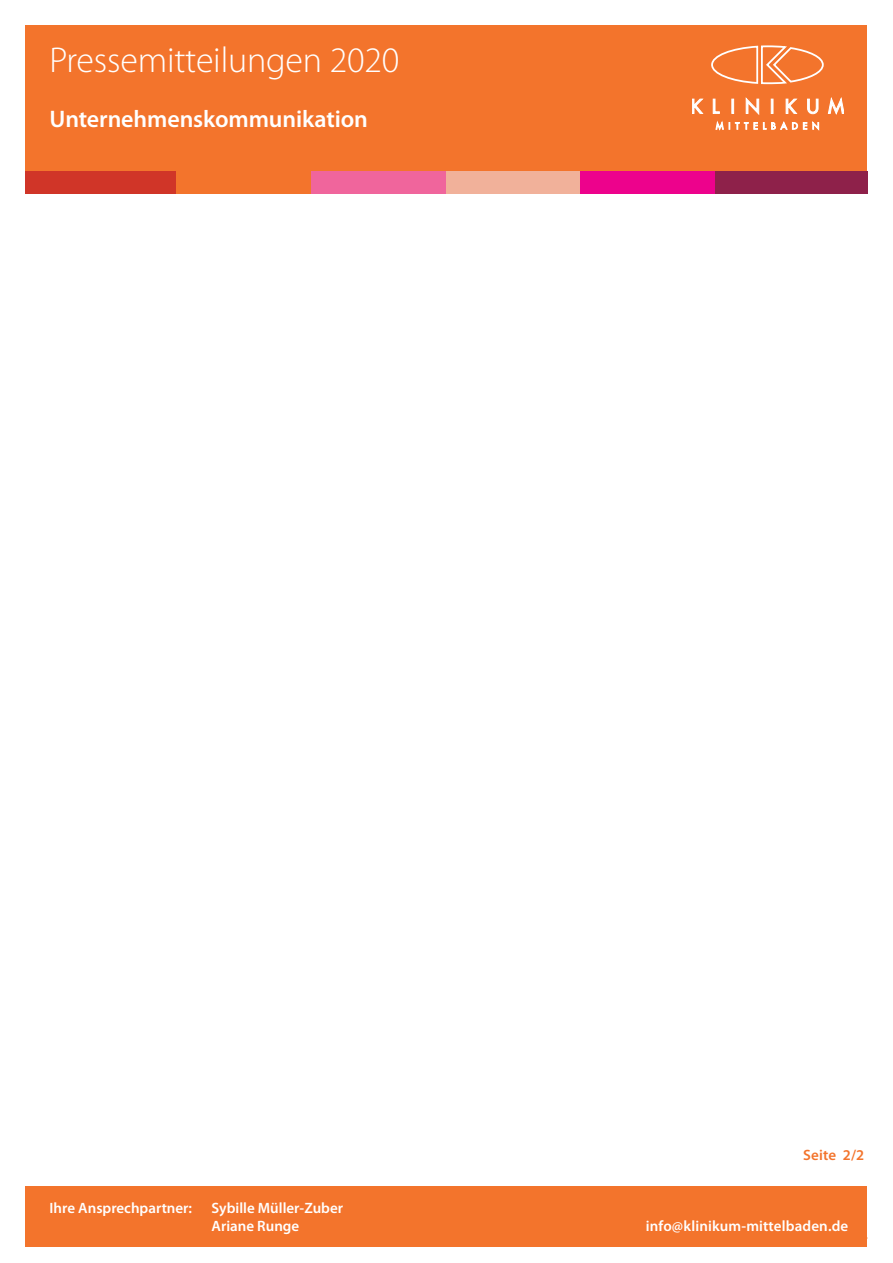
<style>
.page{position:relative;width:893px;height:1263px;background:#fff}
.page>*{position:absolute;margin:0;border:0;box-sizing:border-box;transform-origin:0 0}
.t1{font:300 36px "Myriad Pro";letter-spacing:-.005em;color:#fff}
.t2{font:600 24px "Myriad Pro";letter-spacing:-.005em;color:#fff}
.t3{font:600 15px/18px "Myriad Pro";color:#fff}
.t4{font:600 15px "Myriad Pro";letter-spacing:.01em;color:#f3742c}
</style>
<div class="page">
<div style="left:26px;top:26px;width:841px;height:156px;background:#f3742c"></div>
<div style="left:26px;top:171px;width:150px;height:22px;background:#d03528"></div>
<div style="left:176px;top:171px;width:135px;height:22px;background:#f3742c"></div>
<div style="left:311px;top:171px;width:135px;height:22px;background:#f0659c"></div>
<div style="left:446px;top:171px;width:134px;height:22px;background:#f1b19a"></div>
<div style="left:580px;top:171px;width:135px;height:22px;background:#ed028c"></div>
<div style="left:715px;top:171px;width:152px;height:22px;background:#8e214a"></div>
<svg style="left:692px;top:99px;width:11px;height:15px"></svg>
<svg style="left:713px;top:97px;width:106px;height:33px"></svg>
<svg style="left:828px;top:97px;width:16px;height:17px"></svg>
<svg style="left:711px;top:45px;width:113px;height:40px"></svg>
<div style="left:26px;top:1186px;width:841px;height:60px;background:#f3742c"></div>
<h1 class="t1" style="left:49px;top:41px;width:351px">Pressemitteilungen 2020</h1>
<h2 class="t2" style="left:49px;top:105px;width:320px">Unternehmenskommunikation</h2>
<p class="t3" style="left:50px;top:1199px;width:144px">Ihre Ansprechpartner:</p>
<p class="t3" style="left:212px;top:1199px;width:133px">Sybille Müller-Zuber<br>Ariane Runge</p>
<p class="t4" style="left:803px;top:1147px;width:63px">Seite 2/2</p>
<p class="t3" style="left:646px;top:1217px;width:204px">info@klinikum-mittelbaden.de</p>
</div>
